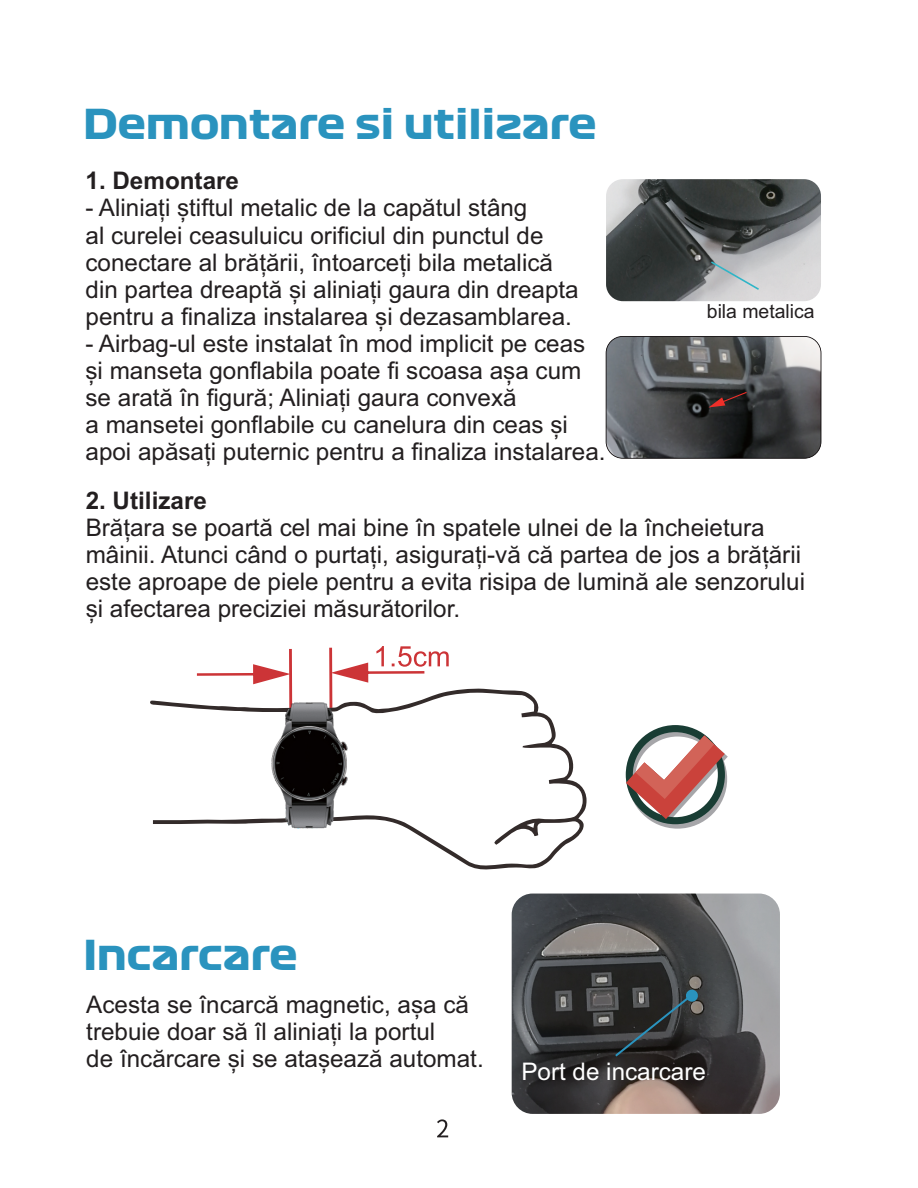
<style>
.page{position:relative;width:918px;height:1188px;background:#fff}
.page>*{position:absolute;margin:0;border:0;box-sizing:border-box;transform-origin:0 0}
.t1{font:40.35px "Formula 1 Display Bold";color:#2a93be}
.t2{font:24.3px/27.2px "Arial";color:#231f20}
.t3{font:700 24.3px "Arial";color:#231f20}
.t4{font:24.3px "Arial";color:#fff}
.t5{font:19.35px "Arial";color:#231f20}
</style>
<div class="page">
<img style="left:606px;top:179px;width:215px;height:122px">
<img style="left:512px;top:894px;width:268px;height:220px">
<svg style="left:606px;top:336px;width:215px;height:123px;background:#555658"></svg>
<hr style="left:329px;top:648px;width:3px;height:60px;background:#cc3437">
<hr style="left:289px;top:649px;width:3px;height:60px;background:#cc3437">
<svg style="left:197px;top:664px;width:93px;height:20px"></svg>
<svg style="left:331px;top:646px;width:118px;height:37px"></svg>
<svg style="left:150px;top:688px;width:437px;height:182px"></svg>
<svg style="left:626px;top:725px;width:102px;height:104px"></svg>
<svg style="left:437px;top:1119px;width:11px;height:18px"></svg>
<svg style="left:711px;top:261px;width:48px;height:29px"></svg>
<svg style="left:615px;top:989px;width:84px;height:68px;background:#303536"></svg>
<img style="left:245px;top:701px;width:128px;height:128px">
<h1 class="t1" style="left:84px;top:105px;width:515px">Demontare si utilizare</h1>
<p class="t3" style="left:86px;top:172px;width:155px">1. Demontare</p>
<p class="t2" style="left:86px;top:197px;width:495px">- Aliniați știftul metalic de la capătul stâng<br>al curelei ceasuluicu orificiul din punctul de conectare al brățării, întoarceți bila metalică din partea dreaptă și aliniați gaura din dreapta pentru a finaliza instalarea și dezasamblarea.</p>
<p class="t2" style="left:86px;top:332px;width:522px">- Airbag-ul este instalat în mod implicit pe ceas și manseta gonflabila poate fi scoasa așa cum se arată în figură; Aliniați gaura convexă<br>a mansetei gonflabile cu canelura din ceas și apoi apăsați puternic pentru a finaliza instalarea.</p>
<p class="t5" style="left:707px;top:304px;width:109px">bila metalica</p>
<p class="t3" style="left:86px;top:491px;width:123px">2. Utilizare</p>
<p class="t2" style="left:86px;top:516px;width:721px">Brățara se poartă cel mai bine în spatele ulnei de la încheietura mâinii. Atunci când o purtați, asigurați-vă că partea de jos a brățării este aproape de piele pentru a evita risipa de lumină ale senzorului și afectarea preciziei măsurătorilor.</p>
<h1 class="t1" style="left:83px;top:936px;width:216px">Incarcare</h1>
<p class="t2" style="left:86px;top:993px;width:399px">Acesta se încarcă magnetic, așa că trebuie doar să îl aliniați la portul<br>de încărcare și se atașează automat.</p>
<p class="t4" style="left:521px;top:1062px;width:186px">Port de incarcare</p>
</div>
